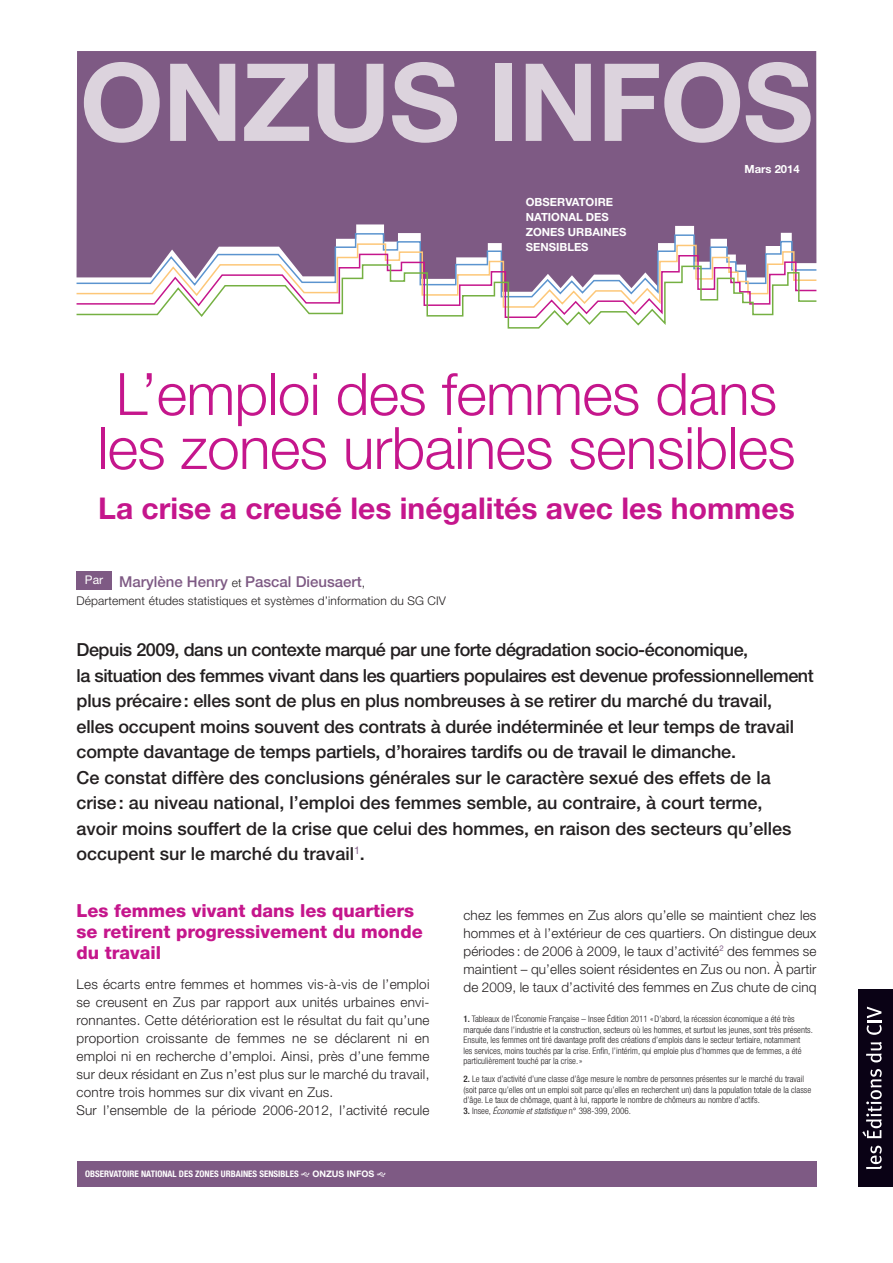
<style>
.page{position:relative;width:893px;height:1263px;background:#fff}
.page>*{position:absolute;margin:0;border:0;box-sizing:border-box;transform-origin:0 0}
.t1{font:700 108px "Helvetica Neue LT Std";letter-spacing:-.01em;color:#dcd3dd}
.inter{font:300 58.5px/54px "Helvetica Neue LT Std";letter-spacing:-.01em;color:#c5168c;text-align:center}
.inter-2{font:700 30px "Helvetica Neue LT Std";color:#c5168c}
.Chapô{font:500 18px/25.5px "Helvetica Neue LT Std";letter-spacing:-.01em;color:#231f20}
.inter-3{font:800 18px/21px "Helvetica Neue LT Std";color:#c5168c}
.t2{font:500 15px "Helvetica Neue LT Std";color:#7e5a84}
.texte{font:300 13.5px/18px "Helvetica Neue LT Std";letter-spacing:.01em;color:#231f20;text-align:justify}
.t3{font:300 12px "Helvetica Neue LT Std";letter-spacing:.01em;color:#231f20}
.t4{font:12px "Helvetica Neue LT Std";color:#fff}
.t5{font:700 11.25px/15px "Helvetica Neue LT Std";color:#fff}
.Source{font:300 condensed 9px/10.5px "Helvetica Neue LT Std";color:#231f20}
.t6{font:700 condensed 9px "Helvetica Neue LT Std";color:#fff}
.t7{font:700 9px "Helvetica Neue LT Std";color:#fff}
.s1{font-weight:300;font-size:12px;color:#231f20}
.s2{font-weight:500}
.s3{font-style:italic}
</style>
<div class="page">
<div style="left:77px;top:51px;width:739px;height:181px;background:#7e5a84"></div>
<svg style="left:76px;top:232px;width:741px;height:11px;background:#8b6d93"></svg>
<svg style="left:76px;top:243px;width:741px;height:10px"></svg>
<svg style="left:76px;top:253px;width:741px;height:10px"></svg>
<svg style="left:76px;top:263px;width:741px;height:66px"></svg>
<div style="left:77px;top:1161px;width:739px;height:25px;background:#7e5a84"></div>
<div style="left:859px;top:989px;width:34px;height:197px;background:#0a0215"></div>
<svg style="left:866px;top:1146px;width:16px;height:23px"></svg>
<svg style="left:862px;top:1069px;width:20px;height:69px"></svg>
<svg style="left:866px;top:1042px;width:16px;height:20px"></svg>
<svg style="left:867px;top:1006px;width:15px;height:29px"></svg>
<div style="left:77px;top:571px;width:35px;height:18px;background:#7e5a84"></div>
<p class="t1" style="left:80px;top:36px;width:735px">ONZUS INFOS</p>
<p class="t5" style="left:526px;top:194px;width:102px">OBSERVATOIRE<br>NATIONAL DES<br>ZONES URBAINES<br>SENSIBLES</p>
<p class="t5" style="left:744px;top:161px;width:57px">Mars 2014</p>
<p class="inter" style="left:97px;top:366px;width:700px">L’emploi des femmes dans les zones urbaines sensibles</p>
<p class="inter-2" style="left:98px;top:489px;width:698px">La crise a creusé les inégalités avec les hommes</p>
<p class="t4" style="left:85px;top:573px;width:20px">Par</p>
<p class="t2" style="left:119px;top:573px;width:248px">Marylène Henry <span class="s1">et</span> Pascal Dieusaert<span class="s1">,</span></p>
<p class="t3" style="left:77px;top:593px;width:371px">Département études statistiques et systèmes d’information du SG CIV</p>
<p class="Chapô" style="left:77px;top:637px;width:739px">Depuis 2009, dans un contexte marqué par une forte dégradation socio-économique,<br>la situation des femmes vivant dans les quartiers populaires est devenue professionnellement plus précaire: elles sont de plus en plus nombreuses à se retirer du marché du travail, elles occupent moins souvent des contrats à durée indéterminée et leur temps de travail compte davantage de temps partiels, d’horaires tardifs ou de travail le dimanche.</p>
<p class="Chapô" style="left:77px;top:764px;width:717px">Ce constat diffère des conclusions générales sur le caractère sexué des effets de la crise: au niveau national, l’emploi des femmes semble, au contraire, à court terme, avoir moins souffert de la crise que celui des hommes, en raison des secteurs qu’elles occupent sur le marché du travail<sup>1</sup>.</p>
<p class="inter-3" style="left:77px;top:899px;width:348px">Les femmes vivant dans les quartiers se retirent progressivement du monde du travail</p>
<p class="texte" style="left:77px;top:975px;width:354px">Les écarts entre femmes et hommes vis-à-vis de l’emploi se creusent en Zus par rapport aux unités urbaines envi&shy;ronnantes. Cette détérioration est le résultat du fait qu’une proportion croissante de femmes ne se déclarent ni en emploi ni en recherche d’emploi. Ainsi, près d’une femme sur deux résidant en Zus n’est plus sur le marché du travail, contre trois hommes sur dix vivant en Zus.</p>
<p class="texte" style="left:77px;top:1101px;width:354px">Sur l’ensemble de la période 2006-2012, l’activité recule</p>
<p class="t6" style="left:85px;top:1168px;width:215px">OBSERVATOIRE NATIONAL DES ZONES URBAINES SENSIBLES</p>
<p class="t7" style="left:312px;top:1168px;width:64px">ONZUS INFOS</p>
<p class="texte" style="left:463px;top:906px;width:354px">chez les femmes en Zus alors qu’elle se maintient chez les hommes et à l’extérieur de ces quartiers. On distingue deux périodes : de 2006 à 2009, le taux d’activité<sup>2</sup> des femmes se maintient – qu’elles soient résidentes en Zus ou non. À partir de 2009, le taux d’activité des femmes en Zus chute de cinq</p>
<p class="Source" style="left:463px;top:1014px;width:351px"><span class="s2">1.</span> Tableaux de l’Économie Française – Insee Édition 2011 «D’abord, la récession économique a été très marquée dans l’industrie et la construction, secteurs où les hommes, et surtout les jeunes, sont très présents.<br>Ensuite, les femmes ont tiré davantage profit des créations d’emplois dans le secteur tertiaire, notamment<br>les services, moins touchés par la crise. Enfin, l’intérim, qui emploie plus d’hommes que de femmes, a été particulièrement touché par la crise.»</p>
<p class="Source" style="left:463px;top:1073px;width:349px"><span class="s2">2.</span> Le taux d’activité d’une classe d’âge mesure le nombre de personnes présentes sur le marché du travail (soit parce qu’elles ont un emploi soit parce qu’elles en recherchent un) dans la population totale de la classe d’âge. Le taux de chômage, quant à lui, rapporte le nombre de chômeurs au nombre d’actifs.</p>
<p class="Source" style="left:463px;top:1105px;width:169px"><span class="s2">3.</span> Insee, <span class="s3">Économie et statistique</span> n° 398-399, 2006.</p>
</div>
